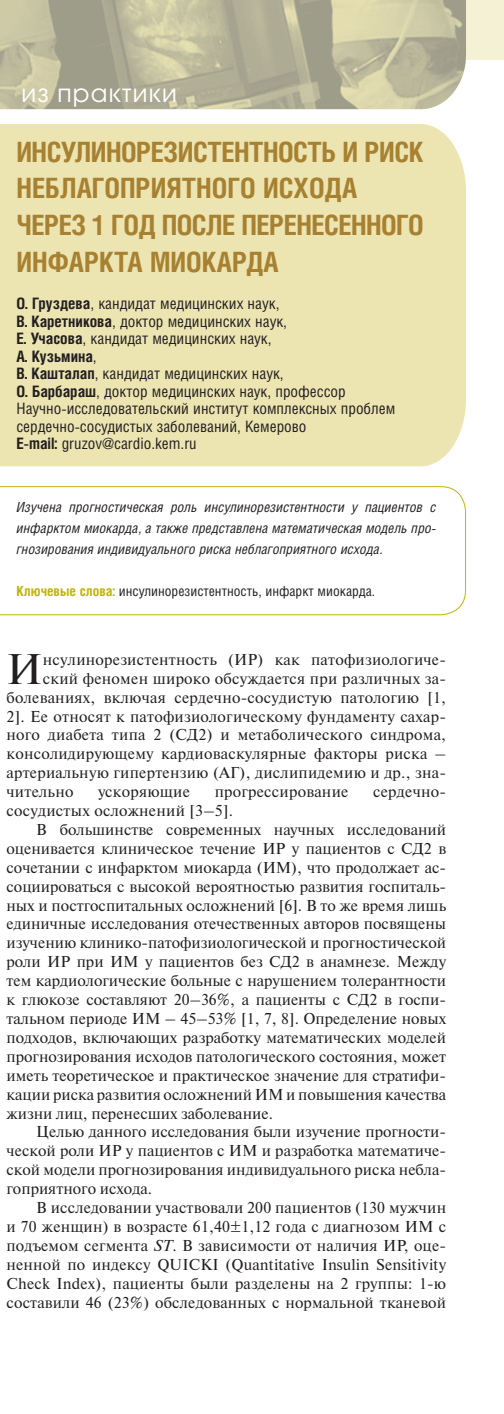
<style>
.page{position:relative;width:504px;height:1414px;background:#fff}
.page>*{position:absolute;margin:0;border:0;box-sizing:border-box;transform-origin:0 0}
.t1{font:42.7px "Newton C";color:#231f20}
.t2{font:700 28px/36.8px "Helios Cond";letter-spacing:-.02em;color:#a78131}
.t3{font:24.5px "Avant Garde Gothic C";letter-spacing:.05em;color:#fff}
.t4{font:15.75px "Newton C";color:#231f20}
.t5{font:15.75px/17.5px "Helios Cond";color:#231f20}
.t6{font:italic 14px/21px "Helios Cond";color:#231f20;text-align:justify}
.t7{font:14px "Helios Cond";color:#231f20}
.s1{font-weight:700}
.s2{font-weight:700;color:#c1b400}
.s3{font-style:italic}
</style>
<div class="page">
<div style="left:0;top:0;width:503px;height:60px;background:#f5f1d5"></div>
<svg style="left:0;top:0;width:420px;height:109px"></svg>
<img style="left:420px;top:0;width:45px;height:109px">
<div style="left:0;top:124px;width:465px;height:342px;background:#ece5b2"></div>
<svg style="left:0;top:486px;width:466px;height:130px"></svg>
<h3 class="t3" style="left:21px;top:81px;width:157px">из практики</h3>
<h2 class="t2" style="left:16px;top:136px;width:408px">ИНСУЛИНОРЕЗИСТЕНТНОСТЬ И РИСК<br>НЕБЛАГОПРИЯТНОГО ИСХОДА<br>ЧЕРЕЗ 1 ГОД ПОСЛЕ ПЕРЕНЕСЕННОГО<br>ИНФАРКТА МИОКАРДА</h2>
<p class="t5" style="left:16px;top:297px;width:380px"><span class="s1">О. Груздева</span>, кандидат медицинских наук,<br><span class="s1">В. Каретникова</span>, доктор медицинских наук,<br><span class="s1">Е. Учасова</span>, кандидат медицинских наук,<br><span class="s1">А. Кузьмина</span>,<br><span class="s1">В. Кашталап</span>, кандидат медицинских наук,<br><span class="s1">О. Барбараш</span>, доктор медицинских наук, профессор Научно-исследовательский институт комплексных проблем сердечно-сосудистых заболеваний, Кемерово<br><span class="s1">E-mail:</span> gruzov@cardio.kem.ru</p>
<p class="t6" style="left:16px;top:498px;width:421px">Изучена прогностическая роль инсулинорезистентности у пациентов с инфарктом миокарда, а также представлена математическая модель про&shy;гнозирования индивидуального риска неблагоприятного исхода.</p>
<p class="t7" style="left:16px;top:586px;width:360px"><span class="s2">Ключевые слова:</span> инсулинорезистентность, инфаркт миокарда.</p>
<h1 class="t1" style="left:7px;top:653px;width:37px">И</h1>
<p class="t4" style="left:43px;top:654px;width:404px">нсулинорезистентность (ИР) как патофизиологиче-</p>
<p class="t4" style="left:43px;top:672px;width:404px">ский феномен широко обсуждается при различных за-</p>
<p class="t4" style="left:7px;top:691px;width:441px">болеваниях, включая сердечно-сосудистую патологию [1,</p>
<p class="t4" style="left:7px;top:710px;width:441px">2]. Ее относят к патофизиологическому фундаменту сахар-</p>
<p class="t4" style="left:7px;top:729px;width:441px">ного диабета типа 2 (СД2) и метаболического синдрома,</p>
<p class="t4" style="left:7px;top:748px;width:441px">консолидирующему кардиоваскулярные факторы риска –</p>
<p class="t4" style="left:7px;top:767px;width:441px">артериальную гипертензию (АГ), дислипидемию и др., зна-</p>
<p class="t4" style="left:7px;top:786px;width:68px">чительно</p>
<p class="t4" style="left:98px;top:786px;width:93px">ускоряющие</p>
<p class="t4" style="left:214px;top:786px;width:135px">прогрессирование</p>
<p class="t4" style="left:373px;top:786px;width:74px">сердечно-</p>
<p class="t4" style="left:7px;top:805px;width:228px">сосудистых осложнений [3–5].</p>
<p class="t4" style="left:36px;top:824px;width:411px">В большинстве современных научных исследований</p>
<p class="t4" style="left:7px;top:843px;width:441px">оценивается клиническое течение ИР у пациентов с СД2 в</p>
<p class="t4" style="left:7px;top:861px;width:441px">сочетании с инфарктом миокарда (ИМ), что продолжает ас-</p>
<p class="t4" style="left:7px;top:880px;width:441px">социироваться с высокой вероятностью развития госпиталь-</p>
<p class="t4" style="left:7px;top:899px;width:441px">ных и постгоспитальных осложнений [6]. В то же время лишь</p>
<p class="t4" style="left:7px;top:918px;width:441px">единичные исследования отечественных авторов посвящены</p>
<p class="t4" style="left:7px;top:937px;width:441px">изучению клинико-патофизиологической и прогностической</p>
<p class="t4" style="left:7px;top:956px;width:441px">роли ИР при ИМ у пациентов без СД2 в анамнезе. Между</p>
<p class="t4" style="left:7px;top:975px;width:441px">тем кардиологические больные с нарушением толерантности</p>
<p class="t4" style="left:7px;top:994px;width:441px">к глюкозе составляют 20–36%, а пациенты с СД2 в госпи-</p>
<p class="t4" style="left:7px;top:1013px;width:441px">тальном периоде ИМ – 45–53% [1, 7, 8]. Определение новых</p>
<p class="t4" style="left:7px;top:1032px;width:441px">подходов, включающих разработку математических моделей</p>
<p class="t4" style="left:7px;top:1050px;width:441px">прогнозирования исходов патологического состояния, может</p>
<p class="t4" style="left:7px;top:1069px;width:441px">иметь теоретическое и практическое значение для стратифи-</p>
<p class="t4" style="left:7px;top:1088px;width:441px">кации риска развития осложнений ИМ и повышения качества</p>
<p class="t4" style="left:7px;top:1107px;width:268px">жизни лиц, перенесших заболевание.</p>
<p class="t4" style="left:36px;top:1126px;width:411px">Целью данного исследования были изучение прогности-</p>
<p class="t4" style="left:7px;top:1145px;width:441px">ческой роли ИР у пациентов с ИМ и разработка математиче-</p>
<p class="t4" style="left:7px;top:1164px;width:441px">ской модели прогнозирования индивидуального риска небла-</p>
<p class="t4" style="left:7px;top:1183px;width:147px">гоприятного исхода.</p>
<p class="t4" style="left:36px;top:1202px;width:411px">В исследовании участвовали 200 пациентов (130 мужчин</p>
<p class="t4" style="left:7px;top:1221px;width:441px">и 70 женщин) в возрасте 61,40±1,12 года с диагнозом ИМ с</p>
<p class="t4" style="left:7px;top:1239px;width:441px">подъемом сегмента <span class="s3">ST</span>. В зависимости от наличия ИР, оце-</p>
<p class="t4" style="left:7px;top:1258px;width:441px">ненной по индексу QUICKI (Quantitative Insulin Sensitivity</p>
<p class="t4" style="left:7px;top:1277px;width:441px">Cheсk Index), пациенты были разделены на 2 группы: 1-ю</p>
<p class="t4" style="left:7px;top:1296px;width:441px">составили 46 (23%) обследованных с нормальной тканевой</p>
</div>
